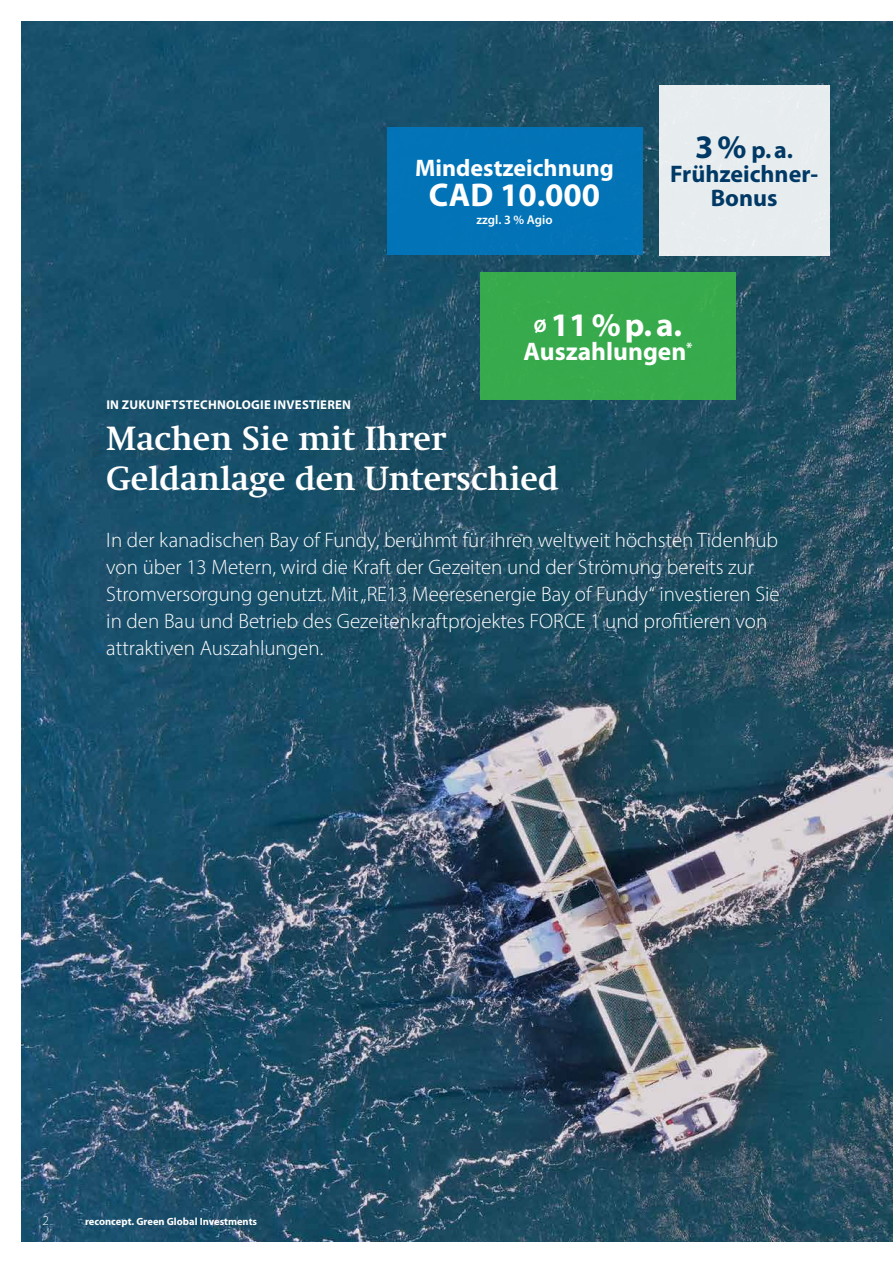
<style>
.page{position:relative;width:893px;height:1263px;background:#fff}
.page>*{position:absolute;margin:0;border:0;box-sizing:border-box;transform-origin:0 0}
.t1{font:700 33px/40.5px "Swift";color:#fff}
.t2{font:700 33px "Myriad Pro";color:#fff}
.t3{font:700 25.5px "Myriad Pro";color:#fff}
.t4{font:700 24px/24px "Myriad Pro";color:#003965;text-align:center}
.t5{font:700 24px "Myriad Pro";color:#fff}
.t6{font:300 21px/27px "Myriad Pro";color:#fff}
.t7{font:300 13.5px "Myriad Pro";color:#fff}
.t8{font:700 12.75px "Myriad Pro";letter-spacing:.02em;color:#fff}
.t9{font:600 12.75px "Myriad Pro";color:#fff}
.t10{font:700 10.5px "Myriad Pro";color:#fff}
.s1{font-size:33px}
.s2{font-size:18px}
</style>
<div class="page">
<img style="left:21px;top:21px;width:872px;height:1221px">
<div style="left:387px;top:128px;width:255px;height:127px;background:#0273b6"></div>
<div style="left:659px;top:85px;width:170px;height:170px;background:#e7ecee"></div>
<div style="left:480px;top:272px;width:256px;height:128px;background:#36aa4c"></div>
<p class="t5" style="left:415px;top:155px;width:200px">Mindestzeichnung</p>
<h1 class="t2" style="left:429px;top:177px;width:173px">CAD 10.000</h1>
<p class="t9" style="left:476px;top:213px;width:78px">zzgl. 3 % Agio</p>
<p class="t4" style="left:670px;top:139px;width:150px"><span class="s1">3%</span> p.a.<br>Frühzeichner-<br>Bonus</p>
<h1 class="t2" style="left:534px;top:307px;width:150px"><span class="s2">Ø</span>11%p.a.</h1>
<p class="t3" style="left:523px;top:337px;width:171px">Auszahlungen<sup>*</sup></p>
<p class="t8" style="left:106px;top:398px;width:246px">IN ZUKUNFTSTECHNOLOGIE INVESTIEREN</p>
<h1 class="t1" style="left:106px;top:418px;width:454px">Machen Sie mit Ihrer<br>Geldanlage den Unterschied</h1>
<p class="t6" style="left:106px;top:527px;width:675px">In der kanadischen Bay of Fundy, berühmt für ihren weltweit höchsten Tidenhub von über 13 Metern, wird die Kraft der Gezeiten und der Strömung bereits zur Stromversorgung genutzt. Mit „RE13 Meeresenergie Bay of Fundy“ investieren Sie in den Bau und Betrieb des Gezeitenkraftprojektes FORCE 1 und profitieren von attraktiven Auszahlungen.</p>
<p class="t7" style="left:43px;top:1212px;width:8px">2</p>
<p class="t10" style="left:85px;top:1215px;width:174px">reconcept. Green Global Investments</p>
</div>
